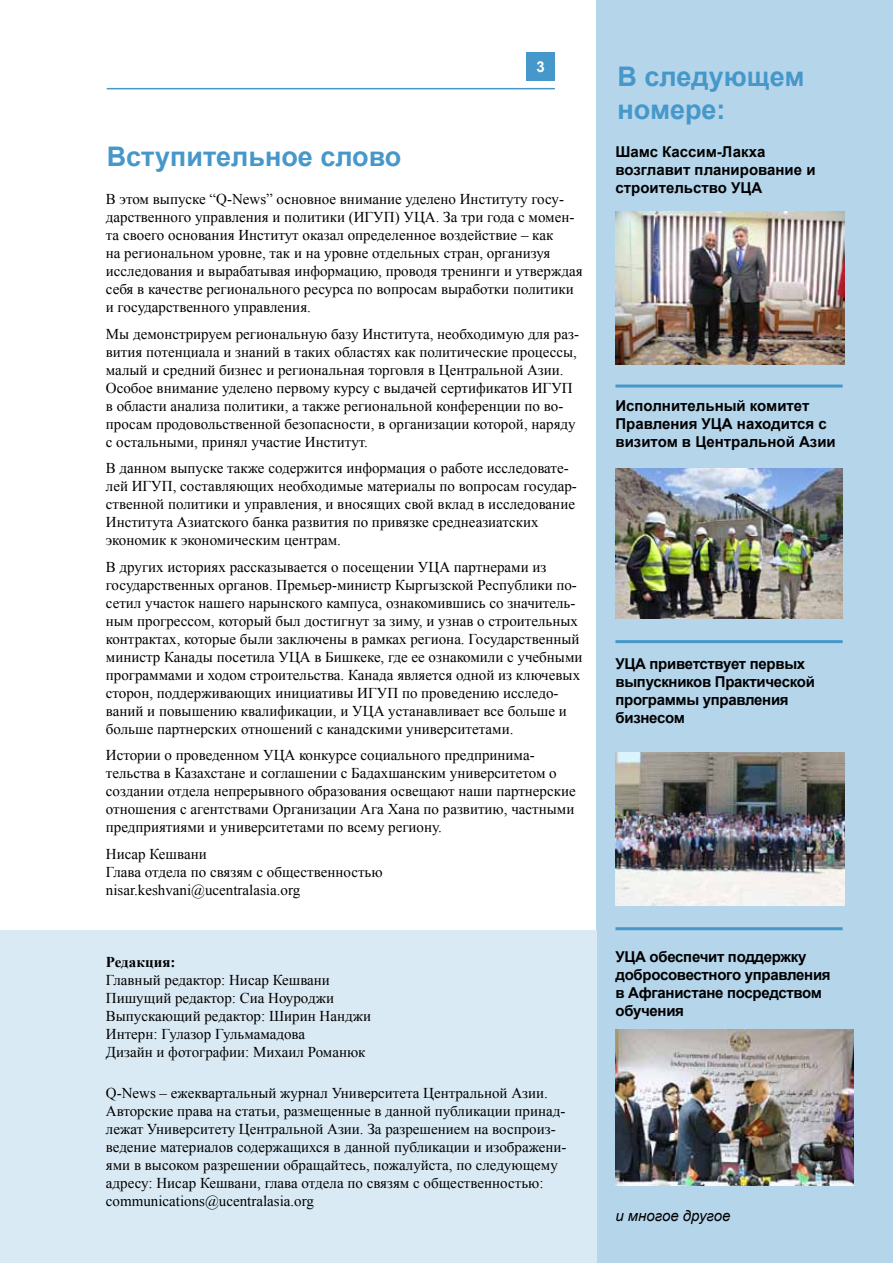
<style>
.page{position:relative;width:893px;height:1263px;background:#fff}
.page>*{position:absolute;margin:0;border:0;box-sizing:border-box;transform-origin:0 0}
.t1{font:700 27px/32.4px "Arial";color:#4697ca}
.t2{font:15px/18px "Times New Roman";color:#000}
.t3{font:700 15px/18px "Arial";letter-spacing:-.015em;color:#000}
.t4{font:italic 15px "Arial";color:#000}
.t5{font:700 15px "Times New Roman";color:#000}
.t6{font:700 15px "Arial";color:#fff}
</style>
<div class="page">
<div style="left:597px;top:0;width:296px;height:1263px;background:#b5d5ea"></div>
<div style="left:527px;top:52px;width:28px;height:29px;background:#4697ca"></div>
<hr style="left:107px;top:88px;width:448px;height:1px;background:#4697ca">
<div style="left:0;top:930px;width:597px;height:333px;background:#daeaf4"></div>
<hr style="left:615px;top:384px;width:228px;height:3px;background:#4697ca">
<hr style="left:615px;top:640px;width:228px;height:3px;background:#4697ca">
<hr style="left:615px;top:927px;width:228px;height:3px;background:#4697ca">
<img style="left:615px;top:753px;width:230px;height:153px">
<img style="left:615px;top:468px;width:227px;height:151px">
<img style="left:615px;top:1029px;width:239px;height:156px">
<img style="left:615px;top:212px;width:230px;height:153px">
<p class="t6" style="left:536px;top:57px;width:10px">3</p>
<h1 class="t1" style="left:618px;top:61px;width:188px">В следующем номере:</h1>
<h1 class="t1" style="left:107px;top:141px;width:296px">Вступительное слово</h1>
<p class="t3" style="left:615px;top:143px;width:202px">Шамс Кассим-Лакха возглавит планирование и строительство УЦА</p>
<p class="t2" style="left:106px;top:190px;width:478px">В этом выпуске “Q-News” основное внимание уделено Институту госу&shy;дарственного управления и политики (ИГУП) УЦА. За три года с момен&shy;та своего основания Институт оказал определенное воздействие – как<br>на региональном уровне, так и на уровне отдельных стран, организуя исследования и вырабатывая информацию, проводя тренинги и утверждая себя в качестве регионального ресурса по вопросам выработки политики и государственного управления.</p>
<p class="t2" style="left:106px;top:325px;width:475px">Мы демонстрируем региональную базу Института, необходимую для раз&shy;вития потенциала и знаний в таких областях как политические процессы, малый и средний бизнес и региональная торговля в Центральной Азии.<br>Особое внимание уделено первому курсу с выдачей сертификатов ИГУП в области анализа политики, а также региональной конференции по во&shy;просам продовольственной безопасности, в организации которой, наряду с остальными, принял участие Институт.</p>
<p class="t2" style="left:106px;top:459px;width:473px">В данном выпуске также содержится информация о работе исследовате&shy;лей ИГУП, составляющих необходимые материалы по вопросам государ&shy;ственной политики и управления, и вносящих свой вклад в исследование Института Азиатского банка развития по привязке среднеазиатских экономик к экономическим центрам.</p>
<p class="t2" style="left:106px;top:558px;width:478px">В других историях рассказывается о посещении УЦА партнерами из государственных органов. Премьер-министр Кыргызской Республики по&shy;сетил участок нашего нарынского кампуса, ознакомившись со значитель&shy;ным прогрессом, который был достигнут за зиму, и узнав о строительных контрактах, которые были заключены в рамках региона. Государственный министр Канады посетила УЦА в Бишкеке, где ее ознакомили с учебными программами и ходом строительства. Канада является одной из ключевых сторон, поддерживающих инициативы ИГУП по проведению исследо&shy;ваний и повышению квалификации, и УЦА устанавливает все больше и больше партнерских отношений с канадскими университетами.</p>
<p class="t2" style="left:106px;top:746px;width:471px">Истории о проведенном УЦА конкурсе социального предпринима&shy;тельства в Казахстане и соглашении с Бадахшанским университетом о создании отдела непрерывного образования освещают наши партнерские отношения с агентствами Организации Ага Хана по развитию, частными предприятиями и университетами по всему региону.</p>
<p class="t2" style="left:106px;top:845px;width:278px">Нисар Кешвани<br>Глава отдела по связям с общественностью nisar.keshvani@ucentralasia.org</p>
<p class="t3" style="left:615px;top:397px;width:222px">Исполнительный комитет<br>Правления УЦА находится с визитом в Центральной Азии</p>
<p class="t3" style="left:615px;top:655px;width:201px">УЦА приветствует первых выпускников Практической программы управления бизнесом</p>
<p class="t5" style="left:106px;top:951px;width:71px">Редакция:</p>
<p class="t2" style="left:106px;top:970px;width:267px">Главный редактор: Нисар Кешвани Пишущий редактор: Сиа Ноуроджи Выпускающий редактор: Ширин Нанджи Интерн: Гулазор Гульмамадова<br>Дизайн и фотографии: Михаил Романюк</p>
<p class="t2" style="left:106px;top:1083px;width:462px">Q-News – ежеквартальный журнал Университета Центральной Азии.<br>Авторские права на статьи, размещенные в данной публикации принад&shy;лежат Университету Центральной Азии. За разрешением на воспроиз&shy;ведение материалов содержащихся в данной публикации и изображени&shy;ями в высоком разрешении обращайтесь, пожалуйста, по следующему адресу: Нисар Кешвани, глава отдела по связям с общественностью: communications@ucentralasia.org</p>
<p class="t3" style="left:615px;top:948px;width:217px">УЦА обеспечит поддержку добросовестного управления в Афганистане посредством обучения</p>
<p class="t4" style="left:615px;top:1206px;width:117px">и многое другое</p>
</div>
